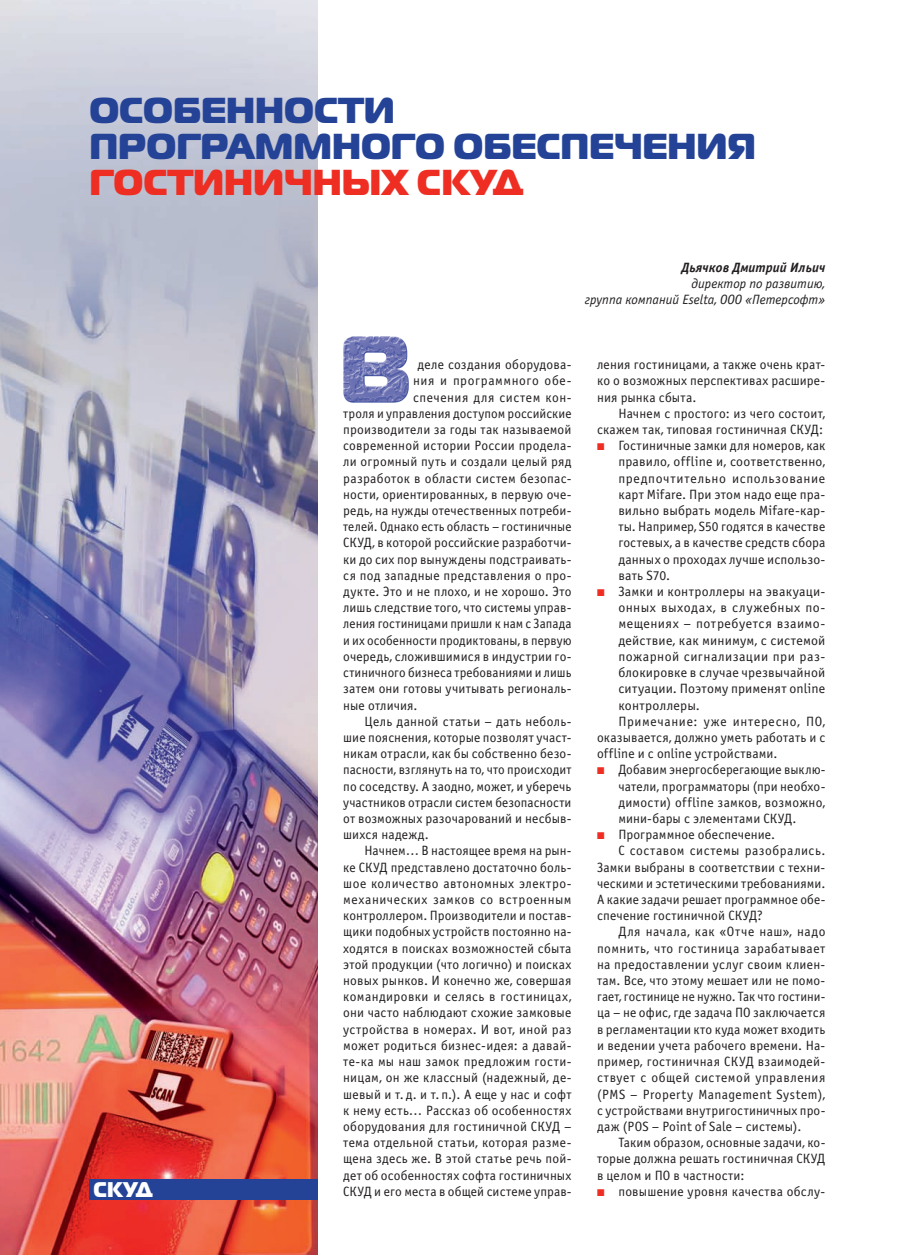
<style>
.page{position:relative;width:902px;height:1255px;background:#fff}
.page>*{position:absolute;margin:0;border:0;box-sizing:border-box;transform-origin:0 0}
.t1{font:36px/36px "Magistral Black C";color:#244397}
.t2{font:21.3px "Magistral Black C";color:#fff;scale:.94 1}
.t3{font:13.5px/16.2px "Officina Sans C";letter-spacing:.015em;color:#231f20;text-align:justify}
.t4{font:13.5px "Officina Sans C";letter-spacing:.035em;color:#231f20}
.t5{font:italic 13.5px/16.2px "Officina Sans C";color:#231f20;text-align:right}
.t6{font:13.5px "Officina Sans C";letter-spacing:.04em;color:#231f20}
.t7{font:13.5px "Officina Sans C";letter-spacing:.05em;color:#231f20}
.t8{font:13.5px "Officina Sans C";letter-spacing:.045em;color:#231f20}
.s1{color:#ee2e22}
.s2{font-weight:700}
</style>
<div class="page">
<img style="left:0;top:0;width:317px;height:1254px">
<div style="left:89px;top:1179px;width:228px;height:20px;background:#244397"></div>
<img style="left:343px;top:336px;width:66px;height:67px">
<p class="t1" style="left:89px;top:90px;width:668px">ОСОБЕННОСТИ<br>ПРОГРАММНОГО ОБЕСПЕЧЕНИЯ<br><span class="s1">ГОСТИНИЧНЫХ СКУД</span></p>
<p class="t2" style="left:94px;top:1175px;width:64px">СКУД</p>
<p class="t5" style="left:584px;top:259px;width:242px"><span class="s2">Дьячков Дмитрий Ильич<br></span>директор по развитию,<br>группа компаний Eselta, ООО «Петерсофт»</p>
<p class="t3" style="left:417px;top:357px;width:156px">деле создания оборудова-</p>
<p class="t8" style="left:413px;top:373px;width:160px">ния и программного обе-</p>
<p class="t4" style="left:413px;top:389px;width:160px">спечения для систем кон-</p>
<p class="t3" style="left:343px;top:405px;width:230px">троля и управления доступом российские</p>
<p class="t3" style="left:343px;top:421px;width:230px">производители за годы так называемой</p>
<p class="t3" style="left:343px;top:438px;width:230px">современной истории России продела-</p>
<p class="t3" style="left:343px;top:454px;width:230px">ли огромный путь и создали целый ряд</p>
<p class="t3" style="left:343px;top:470px;width:230px">разработок в области систем безопас-</p>
<p class="t3" style="left:343px;top:486px;width:230px">ности, ориентированных, в первую оче-</p>
<p class="t3" style="left:343px;top:502px;width:230px">редь, на нужды отечественных потреби-</p>
<p class="t3" style="left:343px;top:519px;width:230px">телей. Однако есть область – гостиничные</p>
<p class="t3" style="left:343px;top:535px;width:230px">СКУД, в которой российские разработчи-</p>
<p class="t3" style="left:343px;top:551px;width:230px">ки до сих пор вынуждены подстраивать-</p>
<p class="t3" style="left:343px;top:567px;width:230px">ся под западные представления о про-</p>
<p class="t3" style="left:343px;top:583px;width:230px">дукте. Это и не плохо, и не хорошо. Это</p>
<p class="t3" style="left:343px;top:600px;width:230px">лишь следствие того, что системы управ-</p>
<p class="t3" style="left:343px;top:616px;width:230px">ления гостиницами пришли к нам с Запада</p>
<p class="t3" style="left:343px;top:632px;width:230px">и их особенности продиктованы, в первую</p>
<p class="t3" style="left:343px;top:648px;width:230px">очередь, сложившимися в индустрии го-</p>
<p class="t3" style="left:343px;top:664px;width:230px">стиничного бизнеса требованиями и лишь</p>
<p class="t3" style="left:343px;top:681px;width:230px">затем они готовы учитывать региональ-</p>
<p class="t3" style="left:343px;top:697px;width:76px">ные отличия.</p>
<p class="t3" style="left:364px;top:713px;width:208px">Цель данной статьи – дать неболь-</p>
<p class="t3" style="left:343px;top:729px;width:230px">шие пояснения, которые позволят участ-</p>
<p class="t3" style="left:343px;top:745px;width:230px">никам отрасли, как бы собственно безо-</p>
<p class="t3" style="left:343px;top:762px;width:230px">пасности, взглянуть на то, что происходит</p>
<p class="t3" style="left:343px;top:778px;width:230px">по соседству. А заодно, может, и уберечь</p>
<p class="t3" style="left:343px;top:794px;width:230px">участников отрасли систем безопасности</p>
<p class="t3" style="left:343px;top:810px;width:230px">от возможных разочарований и несбыв-</p>
<p class="t3" style="left:343px;top:826px;width:87px">шихся надежд.</p>
<p class="t3" style="left:364px;top:843px;width:208px">Начнем… В настоящее время на рын-</p>
<p class="t3" style="left:343px;top:859px;width:230px">ке СКУД представлено достаточно боль-</p>
<p class="t4" style="left:343px;top:875px;width:230px">шое количество автономных электро-</p>
<p class="t6" style="left:343px;top:892px;width:230px">механических замков со встроенным</p>
<p class="t3" style="left:343px;top:907px;width:230px">контроллером. Производители и постав-</p>
<p class="t3" style="left:343px;top:924px;width:230px">щики подобных устройств постоянно на-</p>
<p class="t3" style="left:343px;top:940px;width:230px">ходятся в поисках возможностей сбыта</p>
<p class="t3" style="left:343px;top:956px;width:230px">этой продукции (что логично) и поисках</p>
<p class="t3" style="left:343px;top:972px;width:230px">новых рынков. И конечно же, совершая</p>
<p class="t3" style="left:343px;top:988px;width:230px">командировки и селясь в гостиницах,</p>
<p class="t3" style="left:343px;top:1005px;width:230px">они часто наблюдают схожие замковые</p>
<p class="t3" style="left:343px;top:1021px;width:230px">устройства в номерах. И вот, иной раз</p>
<p class="t3" style="left:343px;top:1037px;width:230px">может родиться бизнес-идея: а давай-</p>
<p class="t3" style="left:343px;top:1053px;width:230px">те‑ка мы наш замок предложим гости-</p>
<p class="t3" style="left:343px;top:1069px;width:230px">ницам, он же классный (надежный, де-</p>
<p class="t3" style="left:343px;top:1086px;width:230px">шевый и т. д. и т. п.). А еще у нас и софт</p>
<p class="t3" style="left:343px;top:1102px;width:230px">к нему есть… Рассказ об особенностях</p>
<p class="t3" style="left:343px;top:1118px;width:230px">оборудования для гостиничной СКУД –</p>
<p class="t3" style="left:343px;top:1134px;width:230px">тема отдельной статьи, которая разме-</p>
<p class="t3" style="left:343px;top:1150px;width:230px">щена здесь же. В этой статье речь пой-</p>
<p class="t3" style="left:343px;top:1167px;width:230px">дет об особенностях софта гостиничных</p>
<p class="t3" style="left:343px;top:1183px;width:230px">СКУД и его места в общей системе управ-</p>
<p class="t3" style="left:597px;top:357px;width:230px">ления гостиницами, а также очень крат-</p>
<p class="t3" style="left:597px;top:373px;width:230px">ко о возможных перспективах расшире-</p>
<p class="t3" style="left:597px;top:389px;width:101px">ния рынка сбыта.</p>
<p class="t3" style="left:618px;top:405px;width:208px">Начнем с простого: из чего состоит,</p>
<p class="t3" style="left:597px;top:421px;width:227px">скажем так, типовая гостиничная СКУД:</p>
<p class="t3" style="left:618px;top:438px;width:209px;text-indent:-21px"><span class="s1">■</span> Гостиничные замки для номеров, как правило, offline и, соответственно, предпочтительно использование карт Mifare. При этом надо еще пра&shy;вильно выбрать модель Mifare-кар&shy;ты. Например, S50 годятся в качестве гостевых, а в качестве средств сбора данных о проходах лучше использо&shy;вать S70.</p>
<p class="t3" style="left:597px;top:583px;width:230px"><span class="s1">■</span> Замки и контроллеры на эвакуаци-</p>
<p class="t4" style="left:618px;top:600px;width:208px">онных выходах, в служебных по-</p>
<p class="t3" style="left:618px;top:616px;width:208px">мещениях – потребуется взаимо-</p>
<p class="t3" style="left:618px;top:632px;width:208px">действие, как минимум, с системой</p>
<p class="t3" style="left:618px;top:648px;width:208px">пожарной сигнализации при раз-</p>
<p class="t3" style="left:618px;top:664px;width:208px">блокировке в случае чрезвычайной</p>
<p class="t3" style="left:618px;top:681px;width:208px">ситуации. Поэтому применят online</p>
<p class="t3" style="left:618px;top:697px;width:83px">контроллеры.</p>
<p class="t7" style="left:618px;top:713px;width:208px">Примечание: уже интересно, ПО,</p>
<p class="t3" style="left:597px;top:729px;width:230px">оказывается, должно уметь работать и с</p>
<p class="t3" style="left:597px;top:745px;width:182px">offline и с online устройствами.</p>
<p class="t3" style="left:618px;top:762px;width:209px;text-indent:-21px"><span class="s1">■</span> Добавим энергосберегающие выклю&shy;чатели, программаторы (при необхо&shy;димости) offline замков, возможно, мини-бары с элементами СКУД.</p>
<p class="t3" style="left:597px;top:826px;width:180px"><span class="s1">■</span> Программное обеспечение.</p>
<p class="t4" style="left:618px;top:843px;width:208px">С составом системы разобрались.</p>
<p class="t3" style="left:597px;top:859px;width:230px">Замки выбраны в соответствии с техни-</p>
<p class="t3" style="left:597px;top:875px;width:230px">ческими и эстетическими требованиями.</p>
<p class="t3" style="left:597px;top:891px;width:230px">А какие задачи решает программное обе-</p>
<p class="t3" style="left:597px;top:907px;width:167px">спечение гостиничной СКУД?</p>
<p class="t4" style="left:618px;top:924px;width:208px">Для начала, как «Отче наш», надо</p>
<p class="t4" style="left:597px;top:940px;width:230px">помнить, что гостиница зарабатывает</p>
<p class="t3" style="left:597px;top:956px;width:230px">на предоставлении услуг своим клиен-</p>
<p class="t3" style="left:597px;top:972px;width:230px">там. Все, что этому мешает или не помо-</p>
<p class="t3" style="left:597px;top:988px;width:230px">гает, гостинице не нужно. Так что гостини-</p>
<p class="t3" style="left:597px;top:1005px;width:230px">ца – не офис, где задача ПО заключается</p>
<p class="t3" style="left:597px;top:1021px;width:230px">в регламентации кто куда может входить</p>
<p class="t3" style="left:597px;top:1037px;width:230px">и ведении учета рабочего времени. На-</p>
<p class="t3" style="left:597px;top:1053px;width:230px">пример, гостиничная СКУД взаимодей-</p>
<p class="t6" style="left:597px;top:1070px;width:230px">ствует с общей системой управления</p>
<p class="t4" style="left:597px;top:1086px;width:230px">(PMS – Property Management System),</p>
<p class="t3" style="left:597px;top:1102px;width:230px">с устройствами внутригостиничных про-</p>
<p class="t3" style="left:597px;top:1118px;width:206px">даж (POS – Point of Sale – системы).</p>
<p class="t3" style="left:618px;top:1134px;width:208px">Таким образом, основные задачи, ко-</p>
<p class="t3" style="left:597px;top:1150px;width:230px">торые должна решать гостиничная СКУД</p>
<p class="t3" style="left:597px;top:1167px;width:149px">в целом и ПО в частности:</p>
<p class="t3" style="left:597px;top:1183px;width:230px"><span class="s1">■</span> повышение уровня качества обслу-</p>
</div>
